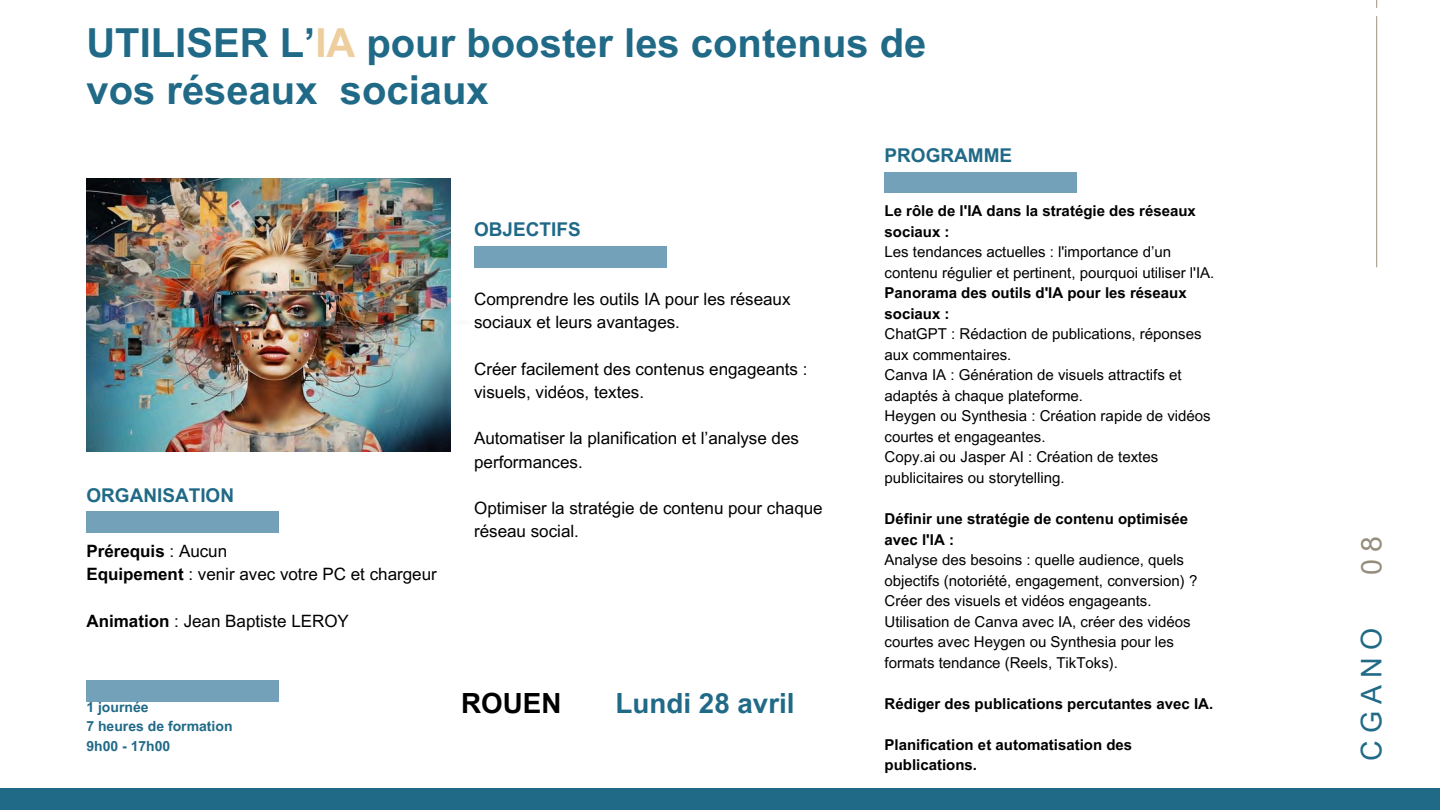
<style>
.page{position:relative;width:1440px;height:810px;background:#fff}
.page>*{position:absolute;margin:0;border:0;box-sizing:border-box;transform-origin:0 0}
.t1{font:700 40px/47.2px "Arial MT Pro";color:#206a87}
.t2{font:28.4px "Arial MT Pro";letter-spacing:.255em;color:#206a87}
.t3{font:28.4px "Arial MT Pro";color:#968c7c}
.t4{font:700 27.8px "Arial MT Pro";color:#206a87}
.t5{font:700 27.8px "Arial MT Pro";color:#000}
.t6{font:700 19px "Arial MT Pro";color:#206a87}
.t7{font:17px/23.2px "Arial MT Pro";color:#000}
.t8{font:15px/20.5px "Arial MT Pro";color:#000}
.t9{font:700 15px/20.5px "Arial MT Pro";color:#000}
.t10{font:700 14px/19.5px "Arial MT Pro";color:#206a87}
.s1{color:#eece9d}
.s2{font-weight:700}
</style>
<div class="page">
<hr style="left:1376px;top:0;width:2px;height:268px;background:#b1a696">
<div style="left:0;top:788px;width:1440px;height:22px;background:#206a87"></div>
<div style="left:474px;top:247px;width:192px;height:21px;background:#73a1ba"></div>
<div style="left:885px;top:172px;width:192px;height:21px;background:#73a1ba"></div>
<div style="left:86px;top:512px;width:192px;height:21px;background:#73a1ba"></div>
<div style="left:86px;top:680px;width:192px;height:21px;background:#73a1ba"></div>
<img style="left:86px;top:179px;width:365px;height:273px">
<h4 class="t1" style="left:86px;top:24px;width:842px">UTILISER L’<span class="s1">IA</span> pour booster les contenus de vos réseaux sociaux</h4>
<h5 class="t6" style="left:86px;top:488px;width:149px">ORGANISATION</h5>
<h1 class="t7" style="left:86px;top:542px;width:352px"><span class="s2">Prérequis</span> : Aucun<br><span class="s2">Equipement</span> : venir avec votre PC et chargeur</h1>
<h4 class="t7" style="left:86px;top:611px;width:264px"><span class="s2">Animation</span> : Jean Baptiste LEROY</h4>
<p class="t10" style="left:86px;top:699px;width:148px">1 journée<br>7 heures de formation<br>9h00 - 17h00</p>
<p class="t6" style="left:474px;top:222px;width:108px">OBJECTIFS</p>
<p class="t7" style="left:474px;top:289px;width:318px">Comprendre les outils IA pour les réseaux sociaux et leurs avantages.</p>
<p class="t7" style="left:474px;top:359px;width:335px">Créer facilement des contenus engageants : visuels, vidéos, textes.</p>
<p class="t7" style="left:474px;top:429px;width:326px">Automatiser la planification et l’analyse des performances.</p>
<p class="t7" style="left:474px;top:499px;width:350px">Optimiser la stratégie de contenu pour chaque réseau social.</p>
<h5 class="t5" style="left:461px;top:693px;width:102px">ROUEN</h5>
<h5 class="t4" style="left:616px;top:693px;width:181px">Lundi 28 avril</h5>
<p class="t6" style="left:885px;top:148px;width:129px">PROGRAMME</p>
<p class="t9" style="left:885px;top:202px;width:313px">Le rôle de l'IA dans la stratégie des réseaux sociaux :</p>
<p class="t8" style="left:885px;top:243px;width:331px">Les tendances actuelles : l'importance d’un contenu régulier et pertinent, pourquoi utiliser l'IA.</p>
<p class="t9" style="left:885px;top:285px;width:304px">Panorama des outils d'IA pour les réseaux sociaux :</p>
<p class="t8" style="left:885px;top:326px;width:319px">ChatGPT : Rédaction de publications, réponses aux commentaires.</p>
<h6 class="t8" style="left:885px;top:367px;width:299px">Canva IA : Génération de visuels attractifs et adaptés à chaque plateforme.</h6>
<h6 class="t8" style="left:885px;top:408px;width:328px">Heygen ou Synthesia : Création rapide de vidéos courtes et engageantes.</h6>
<h4 class="t8" style="left:885px;top:449px;width:275px">Copy.ai ou Jasper AI : Création de textes publicitaires ou storytelling.</h4>
<p class="t9" style="left:885px;top:510px;width:305px">Définir une stratégie de contenu optimisée avec l'IA :</p>
<h5 class="t8" style="left:885px;top:552px;width:314px">Analyse des besoins : quelle audience, quels objectifs (notoriété, engagement, conversion) ?</h5>
<h5 class="t8" style="left:885px;top:593px;width:268px">Créer des visuels et vidéos engageants.</h5>
<h5 class="t8" style="left:885px;top:613px;width:308px">Utilisation de Canva avec IA, créer des vidéos courtes avec Heygen ou Synthesia pour les formats tendance (Reels, TikToks).</h5>
<h5 class="t9" style="left:885px;top:695px;width:330px">Rédiger des publications percutantes avec IA.</h5>
<p class="t9" style="left:885px;top:736px;width:249px">Planification et automatisation des publications.</p>
<p class="t3" style="left:1361px;top:575px;width:40px;rotate:-90deg">0 8</p>
<p class="t2" style="left:1361px;top:761px;width:135px;rotate:-90deg">CGANO</p>
</div>
